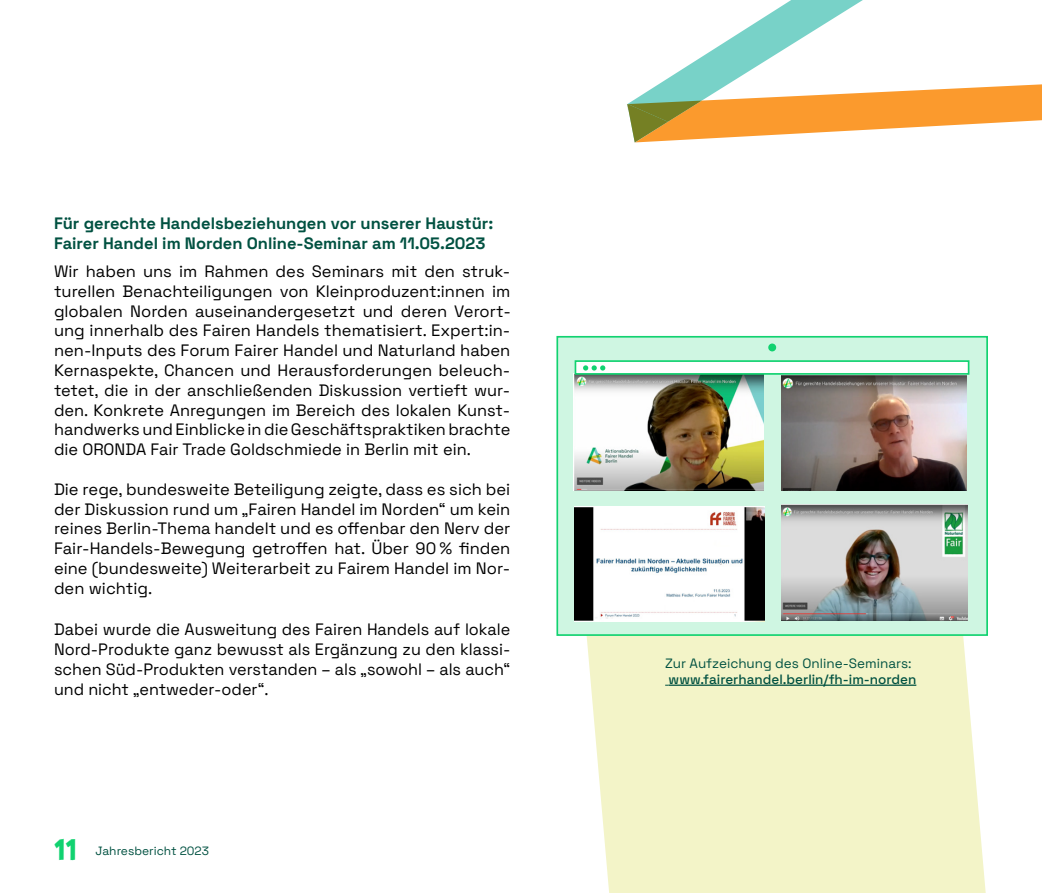
<style>
.page{position:relative;width:1042px;height:893px;background:#fff}
.page>*{position:absolute;margin:0;border:0;box-sizing:border-box;transform-origin:0 0}
.t1{font:33px "John Tapextra";color:#11d270}
.t2{font:300 16.5px/19.8px "Space Grotesk";color:#000;text-align:justify}
.t3{font:300 16.5px/19.8px "Space Grotesk";color:#005141}
.t4{font:300 13.5px/16.2px "Space Grotesk";color:#005141}
.t5{font:300 12px "Space Grotesk";color:#005141}
</style>
<div class="page">
<div style="left:586px;top:636px;width:399px;height:257px;background:#f3f4c8"></div>
<div style="left:556px;top:336px;width:432px;height:300px;background:#cff6e2;border:2px solid #11d270"></div>
<img style="left:574px;top:375px;width:190px;height:116px">
<img style="left:575px;top:507px;width:189px;height:115px">
<img style="left:781px;top:375px;width:185px;height:115px">
<img style="left:781px;top:504px;width:186px;height:116px">
<div style="left:768px;top:344px;width:8px;height:7px;background:#11d270;border-radius:50%"></div>
<div style="left:574px;top:360px;width:395px;height:15px;background:#fff;border:2px solid #11d270"></div>
<svg style="left:583px;top:365px;width:22px;height:6px"></svg>
<hr style="left:668px;top:685px;width:248px;height:1px;background:#005141">
<svg style="left:627px;top:0;width:415px;height:142px"></svg>
<p class="t3" style="left:54px;top:212px;width:441px">Für gerechte Handelsbeziehungen vor unserer Haustür:<br>Fairer Handel im Norden Online-Seminar am 11.05.2023</p>
<p class="t2" style="left:54px;top:260px;width:458px">Wir haben uns im Rahmen des Seminars mit den struk&shy;turellen Benachteiligungen von Kleinproduzent:innen im globalen Norden auseinandergesetzt und deren Verort&shy;ung innerhalb des Fairen Handels thematisiert. Expert:in&shy;nen-Inputs des Forum Fairer Handel und Naturland haben Kernaspekte, Chancen und Herausforderungen beleuch&shy;tetet, die in der anschließenden Diskussion vertieft wur&shy;den. Konkrete Anregungen im Bereich des lokalen Kunst&shy;handwerks und Einblicke in die Geschäftspraktiken brachte die ORONDA Fair Trade Goldschmiede in Berlin mit ein.</p>
<p class="t2" style="left:54px;top:478px;width:458px">Die rege, bundesweite Beteiligung zeigte, dass es sich bei der Diskussion rund um „Fairen Handel im Norden“ um kein reines Berlin-Thema handelt und es offenbar den Nerv der Fair-Handels-Bewegung getroffen hat. Über 90 % finden eine (bundesweite) Weiterarbeit zu Fairem Handel im Nor&shy;den wichtig.</p>
<p class="t2" style="left:54px;top:619px;width:458px">Dabei wurde die Ausweitung des Fairen Handels auf lokale Nord-Produkte ganz bewusst als Ergänzung zu den klassi&shy;schen Süd-Produkten verstanden – als „sowohl – als auch“ und nicht „entweder-oder“.</p>
<h1 class="t1" style="left:54px;top:831px;width:24px">11</h1>
<p class="t5" style="left:96px;top:842px;width:115px">Jahresbericht 2023</p>
<p class="t4" style="left:665px;top:654px;width:253px">Zur Aufzeichung des Online-Seminars: www.fairerhandel.berlin/fh-im-norden</p>
</div>
